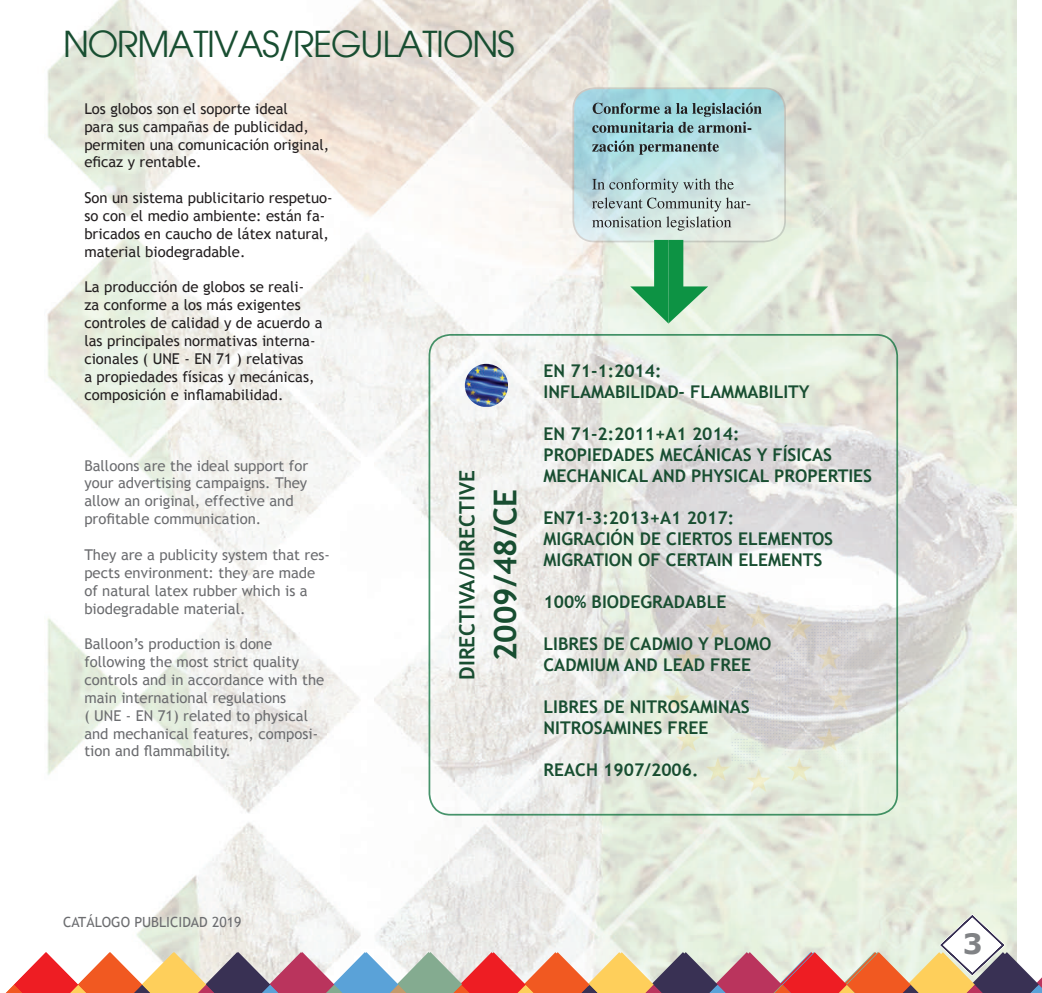
<style>
.page{position:relative;width:1042px;height:993px;background:#fff}
.page>*{position:absolute;margin:0;border:0;box-sizing:border-box;transform-origin:0 0}
.t1{font:35px "Avant Garde";letter-spacing:-.03em;color:#184e31}
.t2{font:700 31.5px "Trebuchet MS";color:#184e31}
.t3{font:700 28px "Verdana";color:#808285}
.t4{font:700 21px "Trebuchet MS";color:#184e31}
.t5{font:700 17.5px/21px "Trebuchet MS";color:#184e31}
.t6{font:14.88px/17.8px "Trebuchet MS";color:#231f20}
.t7{font:14.88px/17.8px "Trebuchet MS";color:#6c6d70}
.t8{font:14px "Trebuchet MS";color:#6c6d70}
</style>
<div class="page">
<img style="left:47px;top:0;width:969px;height:913px">
<div style="left:428px;top:334px;width:470px;height:481px;border:2px solid #006b33;border-radius:21px"></div>
<img style="left:631px;top:588px;width:312px;height:210px">
<svg style="left:7px;top:913px;width:1035px;height:79px"></svg>
<img style="left:465px;top:364px;width:43px;height:42px">
<svg style="left:573px;top:88px;width:212px;height:153px;background:#bfe0e2"></svg>
<div style="left:572px;top:87px;width:214px;height:155px;border:2px solid #808285;border-radius:21px"></div>
<svg style="left:592px;top:178px;width:158px;height:52px;background:#b8c9c7"></svg>
<svg style="left:592px;top:140px;width:127px;height:15px;background:#8aabb0"></svg>
<svg style="left:592px;top:102px;width:170px;height:31px;background:#86aeb3"></svg>
<svg style="left:630px;top:240px;width:78px;height:83px;background:#89c79d"></svg>
<h1 class="t1" style="left:63px;top:23px;width:453px">NORMATIVAS/REGULATIONS</h1>
<p class="t6" style="left:84px;top:100px;width:246px">Los globos son el soporte ideal<br>para sus campañas de publicidad, permiten una comunicación original, eficaz y rentable.</p>
<p class="t6" style="left:84px;top:189px;width:250px">Son un sistema publicitario respetuo&shy;so con el medio ambiente: están fa&shy;bricados en caucho de látex natural, material biodegradable.</p>
<p class="t6" style="left:84px;top:278px;width:240px">La producción de globos se reali&shy;za conforme a los más exigentes controles de calidad y de acuerdo a las principales normativas interna&shy;cionales ( UNE - EN 71 ) relativas<br>a propiedades físicas y mecánicas, composición e inflamabilidad.</p>
<p class="t7" style="left:84px;top:456px;width:225px">Balloons are the ideal support for your advertising campaigns. They allow an original, effective and profitable communication.</p>
<p class="t7" style="left:84px;top:545px;width:247px">They are a publicity system that res&shy;pects environment: they are made of natural latex rubber which is a biodegradable material.</p>
<p class="t7" style="left:84px;top:635px;width:241px">Balloon’s production is done following the most strict quality controls and in accordance with the main international regulations<br>( UNE - EN 71) related to physical and mechanical features, composi&shy;tion and flammability.</p>
<h3 class="t4" style="left:454px;top:679px;width:211px;rotate:-90deg">DIRECTIVA/DIRECTIVE</h3>
<h2 class="t2" style="left:485px;top:661px;width:174px;rotate:-90deg">2009/48/CE</h2>
<p class="t5" style="left:543px;top:360px;width:268px">EN 71-1:2014:<br>INFLAMABILIDAD- FLAMMABILITY</p>
<p class="t5" style="left:543px;top:423px;width:330px">EN 71-2:2011+A1 2014:<br>PROPIEDADES MECÁNICAS Y FÍSICAS<br>MECHANICAL AND PHYSICAL PROPERTIES</p>
<p class="t5" style="left:543px;top:507px;width:291px">EN71-3:2013+A1 2017:<br>MIGRACIÓN DE CIERTOS ELEMENTOS<br>MIGRATION OF CERTAIN ELEMENTS</p>
<p class="t5" style="left:543px;top:591px;width:184px">100% BIODEGRADABLE</p>
<p class="t5" style="left:543px;top:633px;width:229px">LIBRES DE CADMIO Y PLOMO<br>CADMIUM AND LEAD FREE</p>
<p class="t5" style="left:543px;top:696px;width:208px">LIBRES DE NITROSAMINAS<br>NITROSAMINES FREE</p>
<p class="t5" style="left:543px;top:759px;width:156px">REACH 1907/2006.</p>
<p class="t8" style="left:63px;top:913px;width:180px">CATÁLOGO PUBLICIDAD 2019</p>
<h3 class="t3" style="left:963px;top:923px;width:21px">3</h3>
</div>
